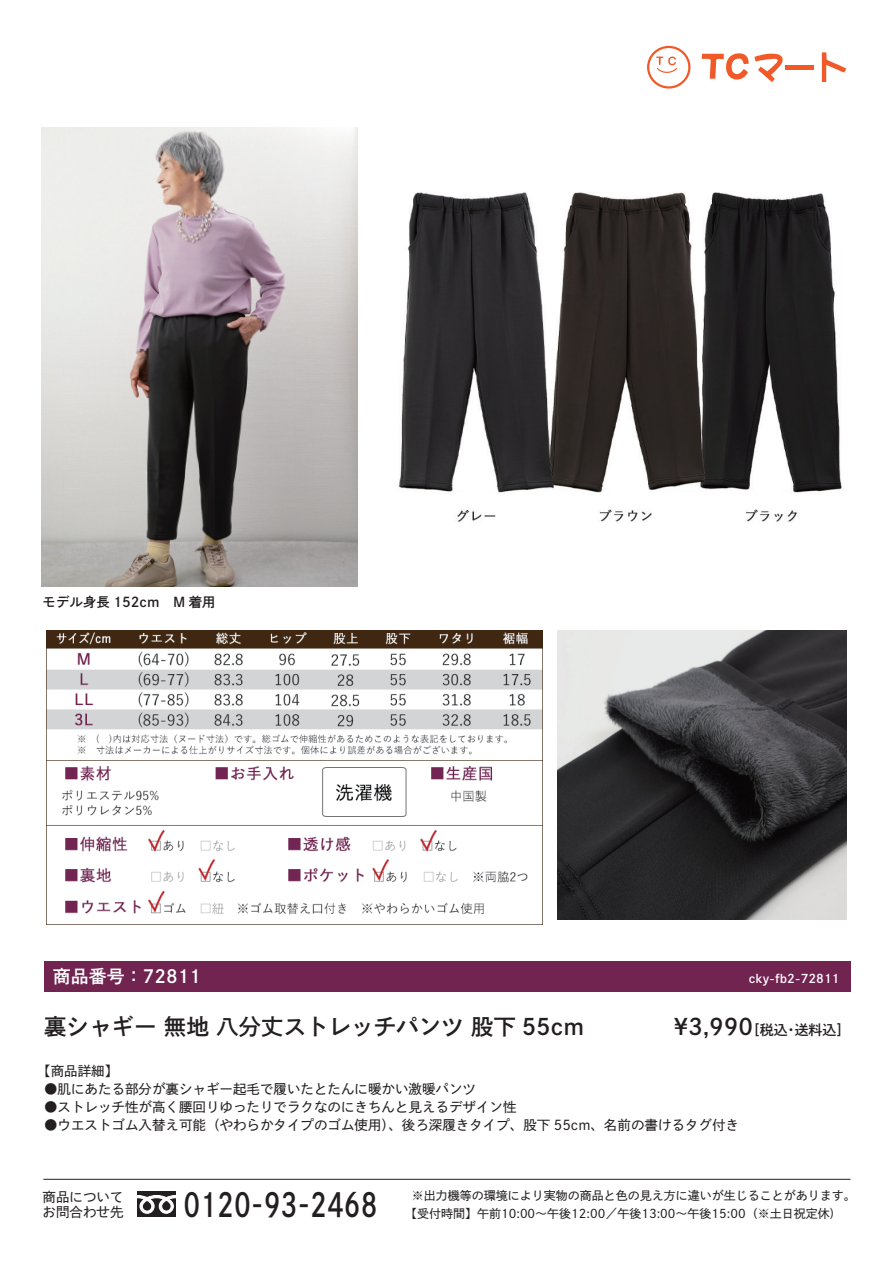
<style>
.page{position:relative;width:893px;height:1263px;background:#fff}
.page>*{position:absolute;margin:0;border:0;box-sizing:border-box;transform-origin:0 0}
.t1{font:32.55px "DNP Shuei Go Kin Std B";color:#231f20;scale:.8 1}
.t2{font:22.5px "DNP Shuei Go Kin Std B";color:#231f20}
.t3{font:18px "DNP Shuei Go Kin Std B";color:#fff}
.t4{font:13.95px "DNP Shuei Go Kin Std B";color:#231f20}
.t5{font:13.5px/15px "DNP Shuei Go Kin Std M";color:#231f20}
.t6{font:13.5px "DNP Shuei Go Kin Std B";color:#231f20}
.t7{font:12px "DNP Shuei Go Kin Std M";color:#231f20}
.t8{font:12px "DNP Shuei Go Kin Std B";color:#fff}
.s1{font-size:22.5px}
</style>
<div class="page">
<img style="left:398px;top:192px;width:444px;height:330px">
<img style="left:557px;top:630px;width:289px;height:289px">
<img style="left:46px;top:630px;width:496px;height:294px">
<img style="left:41px;top:128px;width:317px;height:458px">
<div style="left:44px;top:961px;width:806px;height:31px;background:#712450"></div>
<div style="left:137px;top:1191px;width:39px;height:26px;background:#231f20"></div>
<svg style="left:137px;top:1195px;width:39px;height:19px"></svg>
<hr style="left:43px;top:1179px;width:807px;height:1px;background:#231f20">
<svg style="left:822px;top:52px;width:24px;height:30px"></svg>
<svg style="left:702px;top:53px;width:81px;height:29px"></svg>
<div style="left:785px;top:65px;width:28px;height:5px;background:#f15929"></div>
<svg style="left:647px;top:46px;width:43px;height:43px"></svg>
<div style="left:649px;top:48px;width:39px;height:38px;background:#fff;border-radius:50%"></div>
<svg style="left:656px;top:56px;width:21px;height:17px"></svg>
<p class="t6" style="left:43px;top:592px;width:175px">モデル身長 152cm　M 着用</p>
<h3 class="t3" style="left:53px;top:964px;width:150px">商品番号：72811</h3>
<p class="t8" style="left:749px;top:970px;width:92px">cky-fb2-72811</p>
<h2 class="t2" style="left:44px;top:1011px;width:542px">裏シャギー 無地 八分丈ストレッチパンツ 股下 55cm</h2>
<p class="t4" style="left:674px;top:1020px;width:178px"><span class="s1">¥3,990</span>［税込・送料込］</p>
<p class="t5" style="left:37px;top:1064px;width:82px">【商品詳細】</p>
<p class="t5" style="left:44px;top:1082px;width:433px">●肌にあたる部分が裏シャギー起毛で履いたとたんに暖かい激暖パンツ</p>
<p class="t5" style="left:44px;top:1100px;width:474px">●ストレッチ性が高く腰回りゆったりでラクなのにきちんと見えるデザイン性</p>
<p class="t5" style="left:44px;top:1118px;width:696px">●ウエストゴム入替え可能（やわらかタイプのゴム使用）、後ろ深履きタイプ、股下 55cm、名前の書けるタグ付き</p>
<p class="t5" style="left:43px;top:1189px;width:82px">商品についてお問合わせ先</p>
<h1 class="t1" style="left:184px;top:1182px;width:244px">0120-93-2468</h1>
<p class="t7" style="left:412px;top:1188px;width:445px">※出力機等の環境により実物の商品と色の見え方に違いが生じることがあります。</p>
<p class="t7" style="left:411px;top:1205px;width:436px">【受付時間】午前10:00～午後12:00／午後13:00～午後15:00（※土日祝定休)　</p>
</div>
